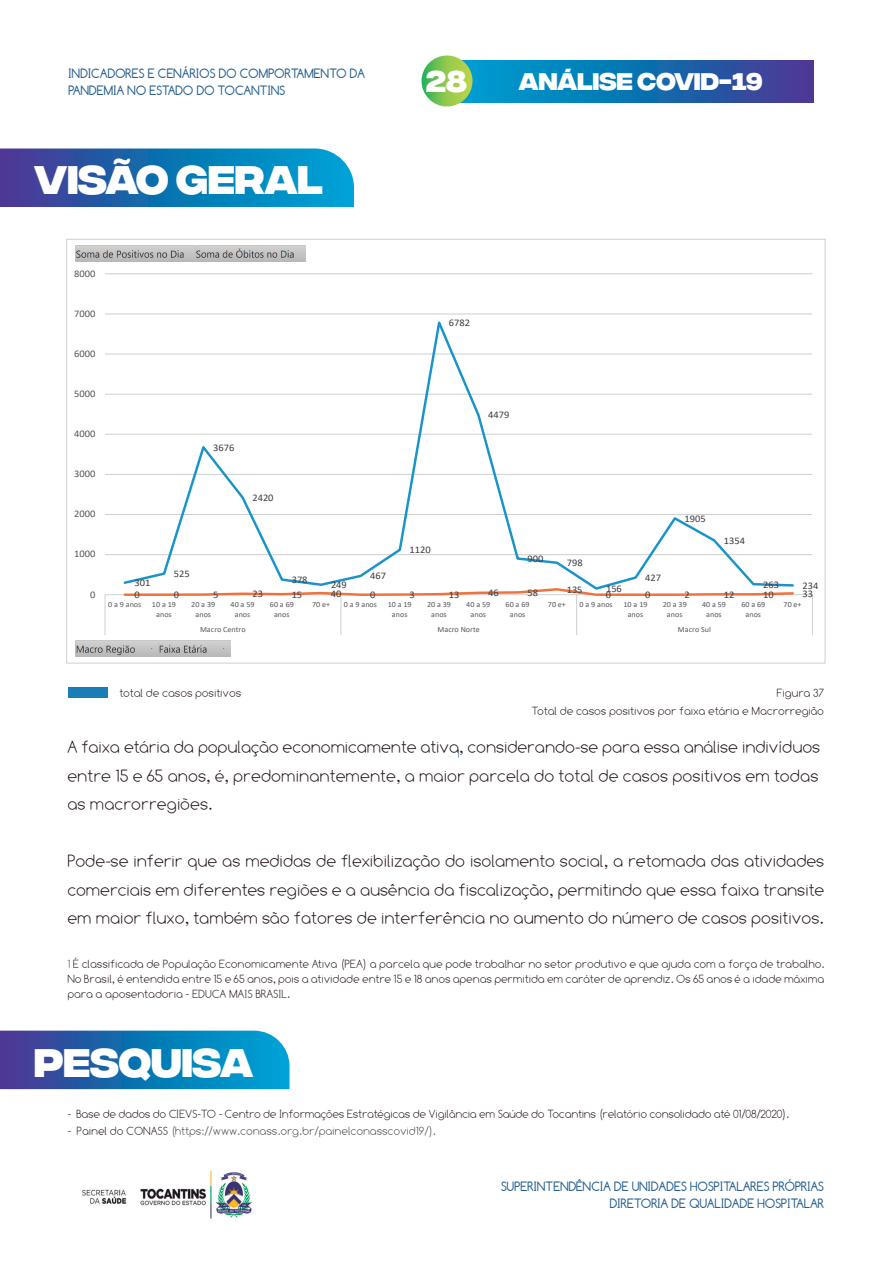
<style>
.page{position:relative;width:893px;height:1263px;background:#fff}
.page>*{position:absolute;margin:0;border:0;box-sizing:border-box;transform-origin:0 0}
.t1{font:700 39.9px "Integral CF";letter-spacing:-.015em;color:#fff}
.t2{font:700 30px "Integral CF";color:#fff}
.t3{font:700 24px "Integral CF";letter-spacing:-.015em;color:#fff}
.t4{font:100 18px/28.5px "Comfortaa";letter-spacing:-.02em;color:#1e1013;text-align:justify}
.t5{font:13.5px/16.2px "Comfortaa";letter-spacing:-.015em;color:#276090;text-align:right}
.t6{font:100 12px/15px "Comfortaa";letter-spacing:-.015em;color:#1e1013;text-align:justify}
.t7{font:100 12px "Comfortaa";letter-spacing:-.015em;color:#404142}
.t8{font:10.05px "Calibri";color:#3e3d42}
.t9{font:10.05px "Calibri";color:#57575b}
.t10{font:7.8px/9.6px "Calibri";letter-spacing:.005em;color:#57575b;text-align:center}
.s1{color:#276090}
.s2{color:#1e1013}
</style>
<div class="page">
<hr style="left:105px;top:273px;width:707px;height:1px;background:#cfcfce">
<hr style="left:105px;top:314px;width:707px;height:1px;background:#cfcfce">
<hr style="left:105px;top:354px;width:707px;height:1px;background:#cfcfce">
<hr style="left:105px;top:394px;width:707px;height:1px;background:#cfcfce">
<hr style="left:105px;top:434px;width:707px;height:1px;background:#cfcfce">
<hr style="left:105px;top:474px;width:707px;height:1px;background:#cfcfce">
<hr style="left:105px;top:514px;width:707px;height:1px;background:#cfcfce">
<hr style="left:105px;top:554px;width:707px;height:1px;background:#cfcfce">
<hr style="left:105px;top:594px;width:707px;height:1px;background:#cfcfce">
<svg style="left:812px;top:595px;width:1px;height:40px"></svg>
<svg style="left:105px;top:595px;width:1px;height:40px"></svg>
<svg style="left:122px;top:314px;width:673px;height:273px"></svg>
<svg style="left:122px;top:587px;width:673px;height:48px"></svg>
<img style="left:76px;top:641px;width:154px;height:15px">
<img style="left:76px;top:246px;width:230px;height:15px">
<img style="left:82px;top:1170px;width:170px;height:49px">
<svg style="left:461px;top:60px;width:352px;height:42px;background:#166db0"></svg>
<svg style="left:422px;top:56px;width:50px;height:50px;background:#85c64e"></svg>
<div style="left:68px;top:687px;width:39px;height:11px;background:#1a7db5"></div>
<svg style="left:0;top:1031px;width:290px;height:58px;background:#1872b3"></svg>
<svg style="left:0;top:148px;width:354px;height:59px;background:#1a73b4"></svg>
<p class="t5" style="left:69px;top:66px;width:298px;text-align:left">INDICADORES E CENÁRIOS DO COMPORTAMENTO DA<br>PANDEMIA NO ESTADO DO TOCANTINS</p>
<h2 class="t2" style="left:426px;top:64px;width:43px">28</h2>
<h3 class="t3" style="left:518px;top:68px;width:246px">ANÁLISE COVID-19</h3>
<h1 class="t1" style="left:34px;top:158px;width:291px">VISÃO GERAL</h1>
<p class="t9" style="left:74px;top:266px;width:23px">8000</p>
<p class="t9" style="left:74px;top:306px;width:23px">7000</p>
<p class="t9" style="left:74px;top:347px;width:23px">6000</p>
<p class="t9" style="left:74px;top:387px;width:23px">5000</p>
<p class="t9" style="left:74px;top:427px;width:23px">4000</p>
<p class="t9" style="left:74px;top:467px;width:23px">3000</p>
<p class="t9" style="left:74px;top:507px;width:23px">2000</p>
<p class="t9" style="left:74px;top:547px;width:23px">1000</p>
<p class="t8" style="left:213px;top:440px;width:23px">3676</p>
<p class="t8" style="left:252px;top:491px;width:23px">2420</p>
<p class="t8" style="left:449px;top:316px;width:23px">6782</p>
<p class="t8" style="left:488px;top:408px;width:23px">4479</p>
<p class="t8" style="left:410px;top:543px;width:23px">1120</p>
<p class="t8" style="left:527px;top:552px;width:17px">900</p>
<p class="t8" style="left:567px;top:556px;width:17px">798</p>
<p class="t8" style="left:685px;top:511px;width:23px">1905</p>
<p class="t8" style="left:724px;top:533px;width:23px">1354</p>
<p class="t8" style="left:174px;top:567px;width:17px">525</p>
<p class="t8" style="left:370px;top:569px;width:17px">467</p>
<p class="t8" style="left:645px;top:571px;width:17px">427</p>
<p class="t8" style="left:292px;top:573px;width:17px">378</p>
<p class="t8" style="left:135px;top:576px;width:17px">301</p>
<p class="t8" style="left:763px;top:577px;width:17px">263</p>
<p class="t8" style="left:802px;top:578px;width:17px">234</p>
<p class="t8" style="left:331px;top:578px;width:17px">249</p>
<p class="t8" style="left:606px;top:582px;width:17px">156</p>
<p class="t8" style="left:134px;top:588px;width:7px">0</p>
<p class="t8" style="left:174px;top:588px;width:7px">0</p>
<p class="t8" style="left:213px;top:588px;width:7px">5</p>
<p class="t8" style="left:252px;top:587px;width:12px">23</p>
<p class="t8" style="left:292px;top:587px;width:12px">15</p>
<p class="t8" style="left:331px;top:586px;width:12px">40</p>
<p class="t8" style="left:370px;top:588px;width:7px">0</p>
<p class="t8" style="left:410px;top:588px;width:7px">3</p>
<p class="t8" style="left:449px;top:587px;width:12px">13</p>
<p class="t8" style="left:488px;top:586px;width:12px">46</p>
<p class="t8" style="left:527px;top:585px;width:12px">58</p>
<p class="t8" style="left:567px;top:582px;width:17px">135</p>
<p class="t9" style="left:90px;top:587px;width:7px">0</p>
<p class="t8" style="left:606px;top:588px;width:7px">0</p>
<p class="t8" style="left:645px;top:588px;width:7px">0</p>
<p class="t8" style="left:685px;top:588px;width:7px">2</p>
<p class="t8" style="left:724px;top:587px;width:12px">12</p>
<p class="t8" style="left:763px;top:587px;width:12px">10</p>
<p class="t8" style="left:802px;top:586px;width:12px">33</p>
<p class="t10" style="left:108px;top:600px;width:35px">0 a 9 anos</p>
<p class="t10" style="left:152px;top:600px;width:26px">10a 19 anos</p>
<p class="t10" style="left:191px;top:600px;width:26px">20a 39 anos</p>
<p class="t10" style="left:231px;top:600px;width:26px">40a 59 anos</p>
<p class="t10" style="left:270px;top:600px;width:26px">60a 69 anos</p>
<p class="t10" style="left:312px;top:600px;width:20px">70 e+</p>
<p class="t10" style="left:344px;top:600px;width:35px">0 a 9 anos</p>
<p class="t10" style="left:388px;top:600px;width:26px">10a 19 anos</p>
<p class="t10" style="left:427px;top:600px;width:26px">20a 39 anos</p>
<p class="t10" style="left:466px;top:600px;width:26px">40a 59 anos</p>
<p class="t10" style="left:506px;top:600px;width:26px">60a 69 anos</p>
<p class="t10" style="left:548px;top:600px;width:20px">70 e+</p>
<p class="t10" style="left:580px;top:600px;width:35px">0 a 9 anos</p>
<p class="t10" style="left:623px;top:600px;width:26px">10a 19 anos</p>
<p class="t10" style="left:663px;top:600px;width:26px">20a 39 anos</p>
<p class="t10" style="left:702px;top:600px;width:26px">40a 59 anos</p>
<p class="t10" style="left:741px;top:600px;width:26px">60a 69 anos</p>
<p class="t10" style="left:783px;top:600px;width:20px">70 e+</p>
<p class="t10" style="left:200px;top:625px;width:47px">Macro Centro</p>
<p class="t10" style="left:437px;top:625px;width:44px">Macro Norte</p>
<p class="t10" style="left:678px;top:625px;width:35px">Macro Sul</p>
<p class="t6" style="left:120px;top:685px;width:124px">total de casos positivos</p>
<p class="t6" style="left:532px;top:683px;width:294px;line-height:18px;text-align:right">Figura 37<br>Total de casos positivos por faixa etária e Macrorregião</p>
<h3 class="t4" style="left:68px;top:733px;width:755px">A faixa etária da população economicamente ativa, considerando-se para essa análise indivíduos entre 15 e 65 anos, é, predominantemente, a maior parcela do total de casos positivos em todas as macrorregiões.</h3>
<p class="t4" style="left:68px;top:847px;width:759px">Pode-se inferir que as medidas de flexibilização do isolamento social, a retomada das atividades comerciais em diferentes regiões e a ausência da fiscalização, permitindo que essa faixa transite em maior fluxo, também são fatores de interferência no aumento do número de casos positivos.</p>
<p class="t6" style="left:68px;top:956px;width:759px"><span class="s1">1</span> É classificada de População Economicamente Ativa (PEA) a parcela que pode trabalhar no setor produtivo e que ajuda com a força de trabalho.<br>No Brasil, é entendida entre 15 e 65 anos, pois a atividade entre 15 e 18 anos apenas permitida em caráter de aprendiz. Os 65 anos é a idade máxima para a aposentadoria - EDUCA MAIS BRASIL.</p>
<h1 class="t1" style="left:34px;top:1040px;width:221px">PESQUISA</h1>
<p class="t6" style="left:68px;top:1106px;width:724px">- Base de dados do CIEVS-TO - Centro de Informações Estratégicas de Vigilância em Saúde do Tocantins (relatório consolidado até 01/08/2020).</p>
<p class="t7" style="left:68px;top:1124px;width:370px"><span class="s2">- Painel do CONASS</span> (https://www.conass.org.br/painelconasscovid19/).</p>
<p class="t5" style="left:501px;top:1178px;width:325px">SUPERINTENDÊNCIA DE UNIDADES HOSPITALARES PRÓPRIAS<br>DIRETORIA DE QUALIDADE HOSPITALAR</p>
</div>
